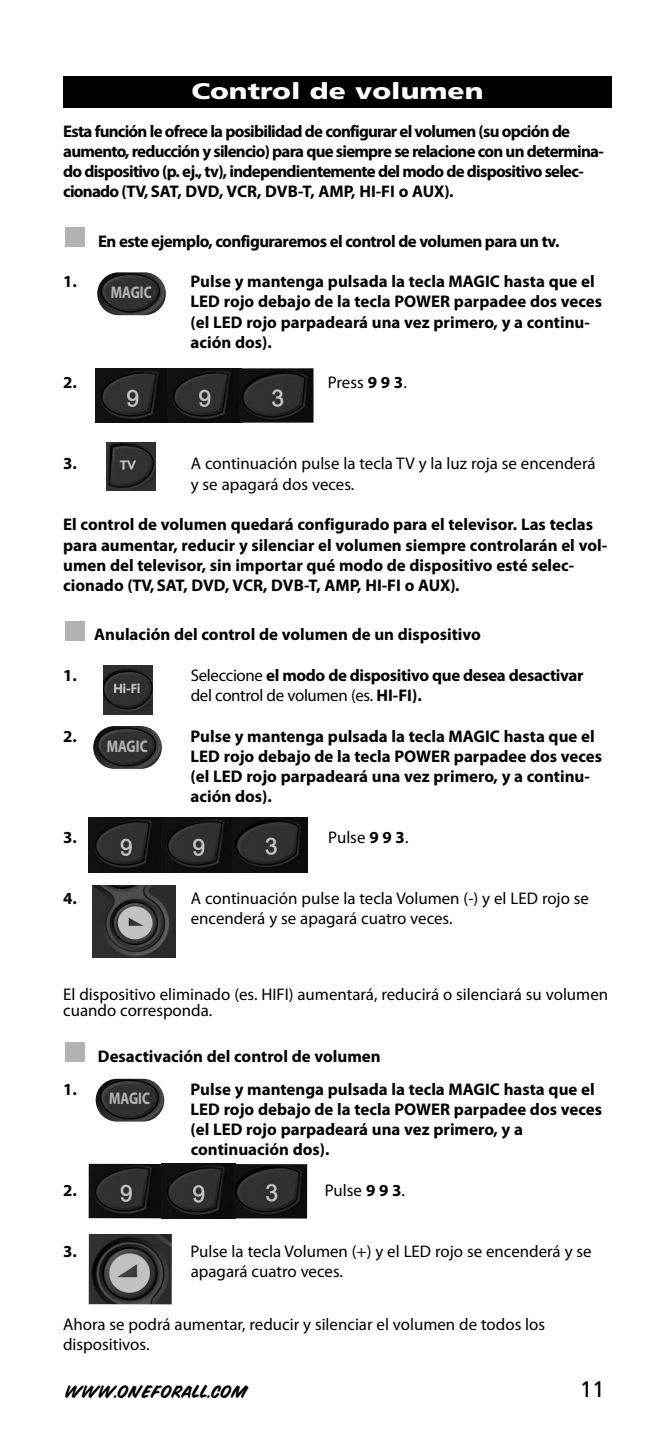
<style>
.page{position:relative;width:672px;height:1439px;background:#fff}
.page>*{position:absolute;margin:0;border:0;box-sizing:border-box;transform-origin:0 0}
.t1{font:900 22.5px "Frutiger";color:#fff;scale:1.25 1}
.t2{font:22.5px "Frutiger";color:#000}
.t3{font:700 16.88px/20.2px "Myriad Pro";color:#000}
.t4{font:16.88px/20.2px "Myriad Pro";color:#000}
.t5{font:700 16.88px/20.2px "Myriad Pro";letter-spacing:-.045em;color:#000}
.t6{font:700 16.88px/20.2px "Myriad Pro";letter-spacing:-.02em;color:#000}
.t7{font:700 16.88px "Myriad Pro";letter-spacing:-.035em;color:#000}
.t8{font:700 16.88px "Myriad Pro";color:#b4b4b4;scale:.8 1}
.t9{font:13.5px "Snyder Speed";letter-spacing:.035em;color:#000}
.s1{font-weight:700}
.s2{font-weight:400}
</style>
<div class="page">
<div style="left:65px;top:1042px;width:20px;height:20px;background:#b3b3b3"></div>
<div style="left:65px;top:621px;width:20px;height:19px;background:#b3b3b3"></div>
<div style="left:65px;top:227px;width:20px;height:20px;background:#b3b3b3"></div>
<img style="left:95px;top:368px;width:72px;height:55px">
<img style="left:167px;top:368px;width:72px;height:55px">
<img style="left:239px;top:368px;width:74px;height:55px">
<img style="left:106px;top:442px;width:50px;height:48px">
<img style="left:89px;top:817px;width:72px;height:55px">
<img style="left:161px;top:817px;width:72px;height:55px">
<img style="left:233px;top:817px;width:74px;height:55px">
<img style="left:93px;top:886px;width:83px;height:71px">
<img style="left:103px;top:665px;width:49px;height:49px">
<img style="left:89px;top:1234px;width:83px;height:70px">
<img style="left:89px;top:1163px;width:72px;height:55px">
<img style="left:161px;top:1163px;width:74px;height:55px">
<img style="left:233px;top:1164px;width:74px;height:54px">
<div style="left:63px;top:76px;width:549px;height:32px;background:#000"></div>
<img style="left:97px;top:272px;width:69px;height:43px;border-radius:21px">
<img style="left:93px;top:726px;width:69px;height:43px;border-radius:21px">
<img style="left:96px;top:1078px;width:68px;height:43px;border-radius:21px">
<h1 class="t1" style="left:191px;top:82px;width:235px">Control de volumen</h1>
<p class="t5" style="left:63px;top:122px;width:542px">Esta función le ofrece la posibilidad de configurar el volumen (su opción de aumento, reducción y silencio) para que siempre se relacione con un determina&shy;do dispositivo (p. ej., tv), independientemente del modo de dispositivo selec&shy;cionado(TV,SAT, DVD, VCR, DVB-T, AMP, HI-FI o AUX).</p>
<p class="t7" style="left:98px;top:235px;width:463px">En este ejemplo, configuraremos el control de volumen para un tv.</p>
<p class="t3" style="left:63px;top:273px;width:15px">1.</p>
<p class="t3" style="left:191px;top:273px;width:413px">Pulse y mantenga pulsada la tecla MAGIC hasta que el LED rojo debajo de la tecla POWER parpadee dos veces (el LED rojo parpadeará una vez primero, y a continu&shy;ación dos).</p>
<p class="t3" style="left:63px;top:374px;width:15px">2.</p>
<p class="t4" style="left:328px;top:374px;width:80px">Press <span class="s1">9 9 3</span>.</p>
<p class="t8" style="left:111px;top:286px;width:53px">MAGIC</p>
<p class="t3" style="left:63px;top:455px;width:15px">3.</p>
<p class="t4" style="left:191px;top:455px;width:406px">A continuación pulse la tecla TV y la luz roja se encenderá y se apagará dos veces.</p>
<p class="t3" style="left:63px;top:516px;width:545px">El control de volumen quedará configurado para el televisor. Las teclas para aumentar, reducir y silenciar el volumen siempre controlarán el vol&shy;umen del televisor, sin importar qué modo de dispositivo esté selec&shy;cionado (TV,SAT, DVD, VCR, DVB-T, AMP, HI-FI o AUX).</p>
<p class="t3" style="left:94px;top:626px;width:388px">Anulación del control de volumen de un dispositivo</p>
<p class="t3" style="left:63px;top:666px;width:15px">1.</p>
<p class="t6" style="left:191px;top:666px;width:394px"><span class="s2">Seleccione</span> el modo de dispositivo que desea desactivar <span class="s2">del control de volumen (es.</span> HI-FI).</p>
<p class="t3" style="left:63px;top:727px;width:15px">2.</p>
<p class="t3" style="left:191px;top:727px;width:413px">Pulse y mantenga pulsada la tecla MAGIC hasta que el LED rojo debajo de la tecla POWER parpadee dos veces (el LED rojo parpadeará una vez primero, y a continu&shy;ación dos).</p>
<p class="t3" style="left:63px;top:828px;width:15px">3.</p>
<p class="t4" style="left:328px;top:828px;width:82px">Pulse <span class="s1">9 9 3</span>.</p>
<p class="t8" style="left:107px;top:739px;width:53px">MAGIC</p>
<p class="t3" style="left:63px;top:889px;width:15px">4.</p>
<p class="t4" style="left:191px;top:889px;width:400px">A continuación pulse la tecla Volumen (-) y el LED rojo se encenderá y se apagará cuatro veces.</p>
<p class="t4" style="left:63px;top:988px;width:546px;line-height:15.8px">El dispositivo eliminado (es. HIFI) aumentará, reducirá o silenciará su volumen cuando corresponda.</p>
<p class="t3" style="left:98px;top:1047px;width:284px">Desactivación del control de volumen</p>
<p class="t3" style="left:63px;top:1080px;width:15px">1.</p>
<p class="t3" style="left:191px;top:1080px;width:413px">Pulse y mantenga pulsada la tecla MAGIC hasta que el LED rojo debajo de la tecla POWER parpadee dos veces (el LED rojo parpadeará una vez primero, y a continuación dos).</p>
<p class="t3" style="left:63px;top:1181px;width:15px">2.</p>
<p class="t4" style="left:325px;top:1181px;width:82px">Pulse <span class="s1">9 9 3</span>.</p>
<p class="t8" style="left:109px;top:1092px;width:53px">MAGIC</p>
<p class="t3" style="left:63px;top:1242px;width:15px">3.</p>
<p class="t4" style="left:191px;top:1242px;width:403px">Pulse la tecla Volumen (+) y el LED rojo se encenderá y se apagará cuatro veces.</p>
<p class="t4" style="left:63px;top:1315px;width:484px">Ahora se podrá aumentar, reducir y silenciar el volumen de todos los dispositivos.</p>
<p class="t9" style="left:65px;top:1384px;width:184px">WWW.ONEFORALL.COM</p>
<h1 class="t2" style="left:580px;top:1379px;width:27px">11</h1>
</div>
